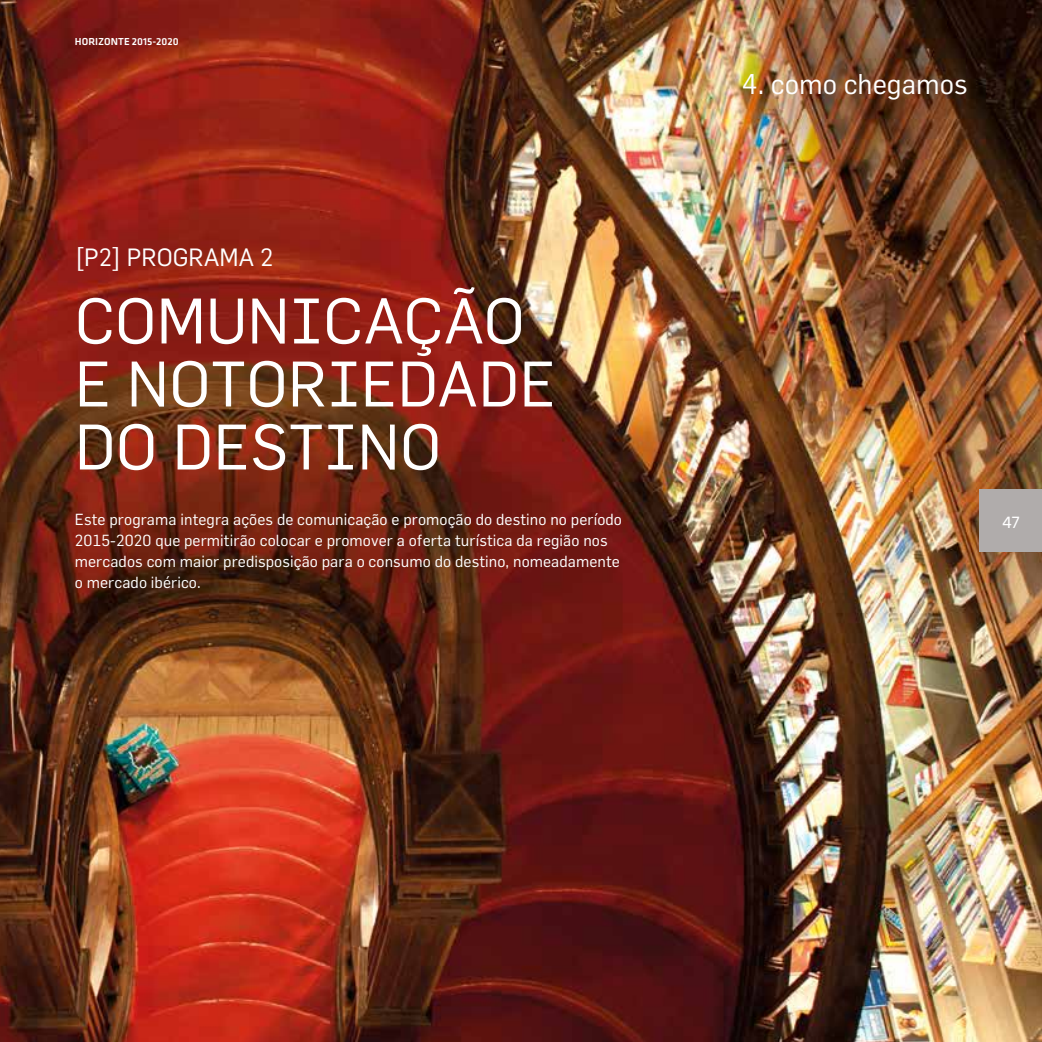
<style>
.page{position:relative;width:1042px;height:1042px;background:#fff}
.page>*{position:absolute;margin:0;border:0;box-sizing:border-box;transform-origin:0 0}
.t1{font:63px/63px "Flama";letter-spacing:.005em;color:#fff}
.t2{font:28px "Flama";color:#fff}
.t3{font:24.5px "Flama";letter-spacing:-.005em;color:#fff}
.t4{font:17.5px "Klavika";color:#fff}
.t5{font:15.75px/21px "Flama";letter-spacing:.005em;color:#fff}
.t6{font:500 10.5px "Klavika";letter-spacing:.005em;color:#fff}
</style>
<div class="page">
<img style="left:0;top:0;width:1042px;height:1042px">
<div style="left:980px;top:490px;width:62px;height:62px;background:#b0acab"></div>
<p class="t6" style="left:75px;top:36px;width:105px">HORIZONTE 2015-2020</p>
<h3 class="t3" style="left:75px;top:242px;width:200px">[P2] PROGRAMA 2</h3>
<h1 class="t1" style="left:75px;top:288px;width:482px">COMUNICAÇÃO<br>E NOTORIEDADE<br>DO DESTINO</h1>
<p class="t5" style="left:75px;top:509px;width:548px">Este programa integra ações de comunicação e promoção do destino no período 2015-2020 que permitirão colocar e promover a oferta turística da região nos mercados com maior predisposição para o consumo do destino, nomeadamente o mercado ibérico.</p>
<h2 class="t2" style="left:742px;top:67px;width:227px">4. como chegamos</h2>
<p class="t4" style="left:1002px;top:512px;width:19px">47</p>
</div>
